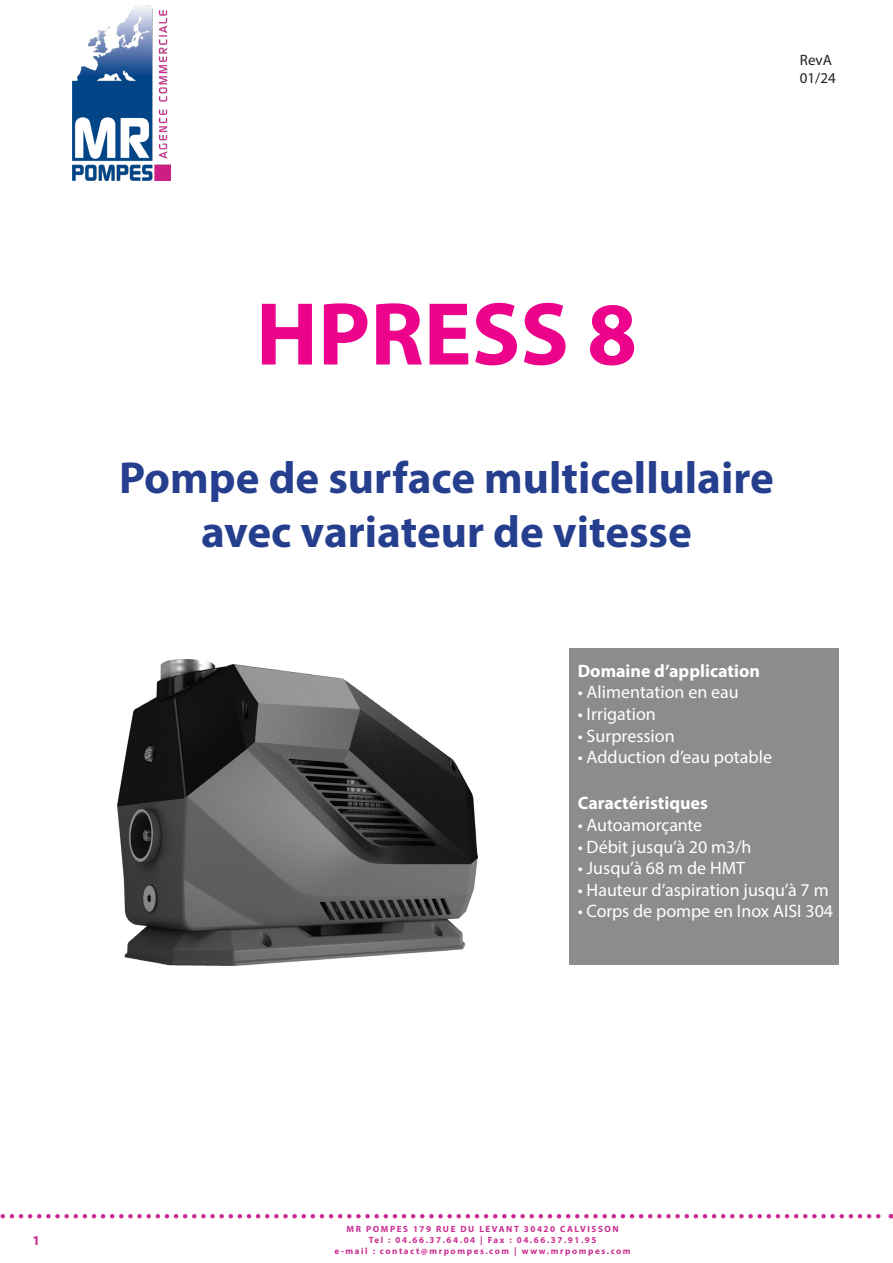
<style>
.page{position:relative;width:893px;height:1263px;background:#fff}
.page>*{position:absolute;margin:0;border:0;box-sizing:border-box;transform-origin:0 0}
.t1{font:700 90px "Myriad Pro";color:#ed028c}
.t2{font:700 45px "Myriad Pro";color:#253f8e}
.t3{font:18px "Myriad Pro";color:#fff}
.t4{font:700 18px "Myriad Pro";color:#fff}
.t5{font:15px "Myriad Pro";color:#231f20}
.t6{font:700 13.5px "Myriad Pro";color:#c92d92}
.t7{font:700 9px "Myriad Pro";letter-spacing:.175em;color:#c92d92}
</style>
<div class="page">
<svg style="left:0;top:1214px;width:892px;height:4px"></svg>
<img style="left:72px;top:6px;width:98px;height:174px">
<div style="left:569px;top:648px;width:270px;height:317px;background:#8c8b8e"></div>
<img style="left:118px;top:659px;width:360px;height:306px">
<p class="t5" style="left:800px;top:51px;width:34px">RevA</p>
<p class="t5" style="left:800px;top:69px;width:37px">01/24</p>
<p class="t1" style="left:256px;top:275px;width:383px">HPRESS 8</p>
<p class="t2" style="left:119px;top:449px;width:656px">Pompe de surface multicellulaire</p>
<p class="t2" style="left:201px;top:503px;width:492px">avec variateur de vitesse</p>
<p class="t4" style="left:578px;top:659px;width:184px">Domaine d’application</p>
<p class="t3" style="left:578px;top:681px;width:163px">• Alimentation en eau</p>
<p class="t3" style="left:578px;top:703px;width:80px">• Irrigation</p>
<p class="t3" style="left:578px;top:724px;width:98px">• Surpression</p>
<p class="t3" style="left:578px;top:746px;width:196px">• Adduction d’eau potable</p>
<p class="t4" style="left:578px;top:792px;width:132px">Caractéristiques</p>
<p class="t3" style="left:578px;top:814px;width:126px">• Autoamorçante</p>
<p class="t3" style="left:578px;top:835px;width:175px">• Débit jusqu’à 20 m3/h</p>
<p class="t3" style="left:578px;top:857px;width:169px">• Jusqu’à 68 m de HMT</p>
<p class="t3" style="left:578px;top:879px;width:252px">• Hauteur d’aspiration jusqu’à 7 m</p>
<p class="t3" style="left:578px;top:900px;width:257px">• Corps de pompe en Inox AISI 304</p>
<p class="t6" style="left:32px;top:1231px;width:9px">1</p>
<p class="t7" style="left:347px;top:1223px;width:274px">MR POMPES 179 RUE DU LEVANT 30420 CALVISSON</p>
<p class="t7" style="left:369px;top:1234px;width:229px">Tel : 04.66.37.64.04 | Fax : 04.66.37.91.95</p>
<p class="t7" style="left:335px;top:1245px;width:298px">e-mail : contact@mrpompes.com | www.mrpompes.com</p>
</div>
